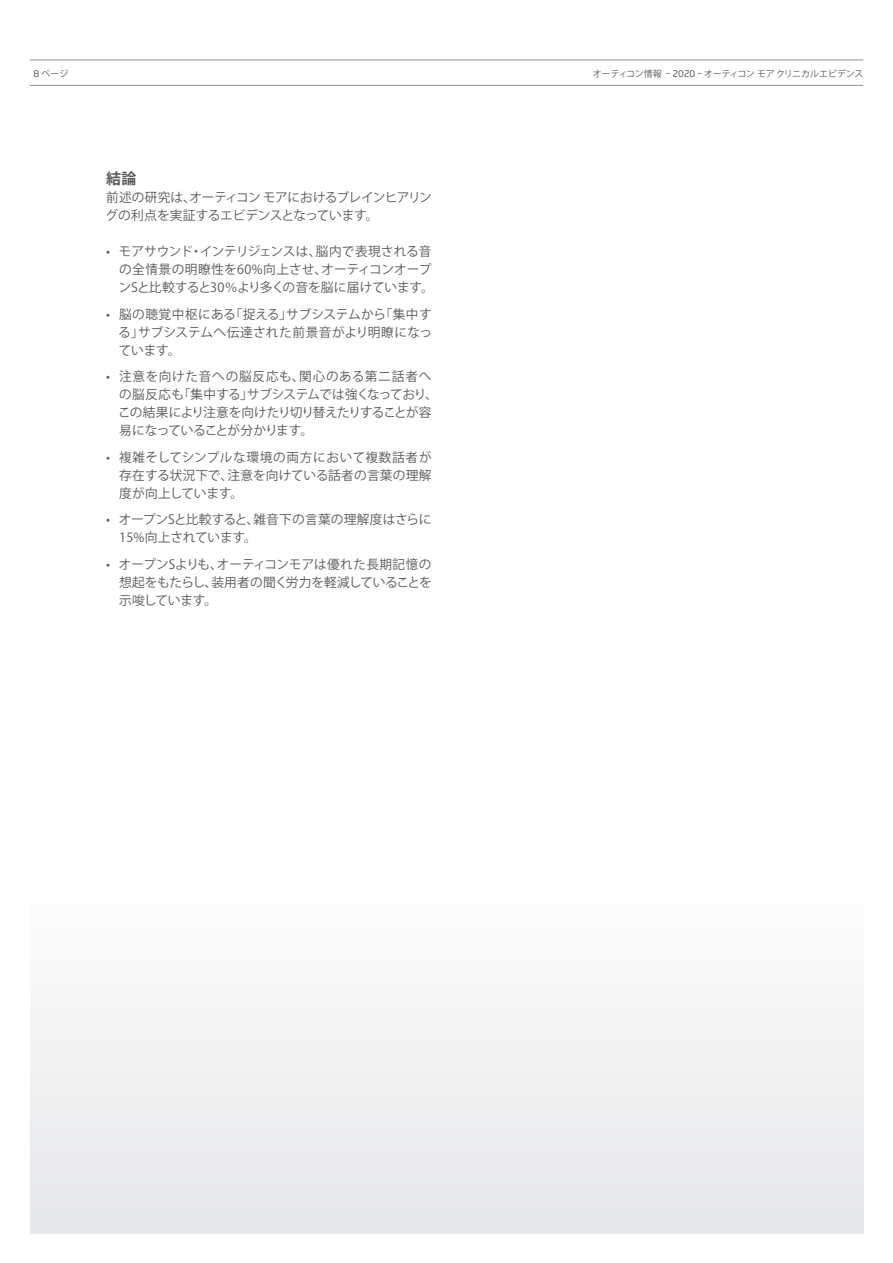
<style>
.page{position:relative;width:893px;height:1263px;background:#fff}
.page>*{position:absolute;margin:0;border:0;box-sizing:border-box;transform-origin:0 0}
.OTI20_WP_Subhead_10{font:700 15px "Koz Go Pro";color:#57585a}
.OTI20_WP_Body_8_5_12{font:12.75px/18px "Koz Go Pro";color:#57585a}
.OTI20_WP_Body_8_5_12-2{font:12.75px/18px "Koz Go Pro";letter-spacing:-.02em;color:#57585a}
.OTI18_Master-page_he{font:9px "Koz Go Pro";letter-spacing:-.025em;color:#57585a}
.s1{font-family:"Soho Gothic Pro"}
</style>
<div class="page">
<div style="left:30px;top:876px;width:833px;height:357px;background:#f2f2f3"></div>
<hr style="left:30px;top:85px;width:833px;height:1px;background:#928e8b">
<hr style="left:30px;top:60px;width:833px;height:1px;background:#928e8b">
<p class="OTI18_Master-page_he" style="left:34px;top:67px;width:36px"><span class="s1">8</span> ページ</p>
<p class="OTI18_Master-page_he" style="left:593px;top:67px;width:272px">オーティコン情報 <span class="s1">– 2020 –</span> オーティコン モア クリニカルエビデンス</p>
<p class="OTI20_WP_Subhead_10" style="left:106px;top:169px;width:32px">結論</p>
<p class="OTI20_WP_Body_8_5_12-2" style="left:105px;top:189px;width:328px">前述の研究は、オーティコン モアにおけるブレインヒアリングの利点を実証するエビデンスとなっています。</p>
<p class="OTI20_WP_Body_8_5_12" style="left:118px;top:243px;width:317px;text-indent:-12px">• モアサウンド・インテリジェンスは、脳内で表現される音の全情景の明瞭性を60%向上させ、オーティコンオープンSと比較すると30％より多くの音を脳に届けています。</p>
<p class="OTI20_WP_Body_8_5_12" style="left:118px;top:305px;width:315px;text-align:justify;text-indent:-12px">• 脳の聴覚中枢にある「捉える」サブシステムから「集中する」サブシステムへ伝達された前景音がより明瞭になっています。</p>
<p class="OTI20_WP_Body_8_5_12" style="left:118px;top:368px;width:321px;text-indent:-12px">• 注意を向けた音への脳反応も、関心のある第二話者への脳反応も「集中する」サブシステムでは強くなっており、この結果により注意を向けたり切り替えたりすることが容易になっていることが分かります。</p>
<p class="OTI20_WP_Body_8_5_12" style="left:119px;top:448px;width:314px;text-align:justify;text-indent:-13px">• 複雑そしてシンプルな環境の両方において複数話者が存在する状況下で、注意を向けている話者の言葉の理解度が向上しています。</p>
<p class="OTI20_WP_Body_8_5_12" style="left:119px;top:511px;width:314px;text-indent:-13px">• オープンSと比較すると、雑音下の言葉の理解度はさらに<br>15%向上されています。</p>
<p class="OTI20_WP_Body_8_5_12" style="left:119px;top:555px;width:314px;text-align:justify;text-indent:-13px">• オープンSよりも、オーティコンモアは優れた長期記憶の想起をもたらし、装用者の聞く労力を軽減していることを示唆しています。</p>
</div>
